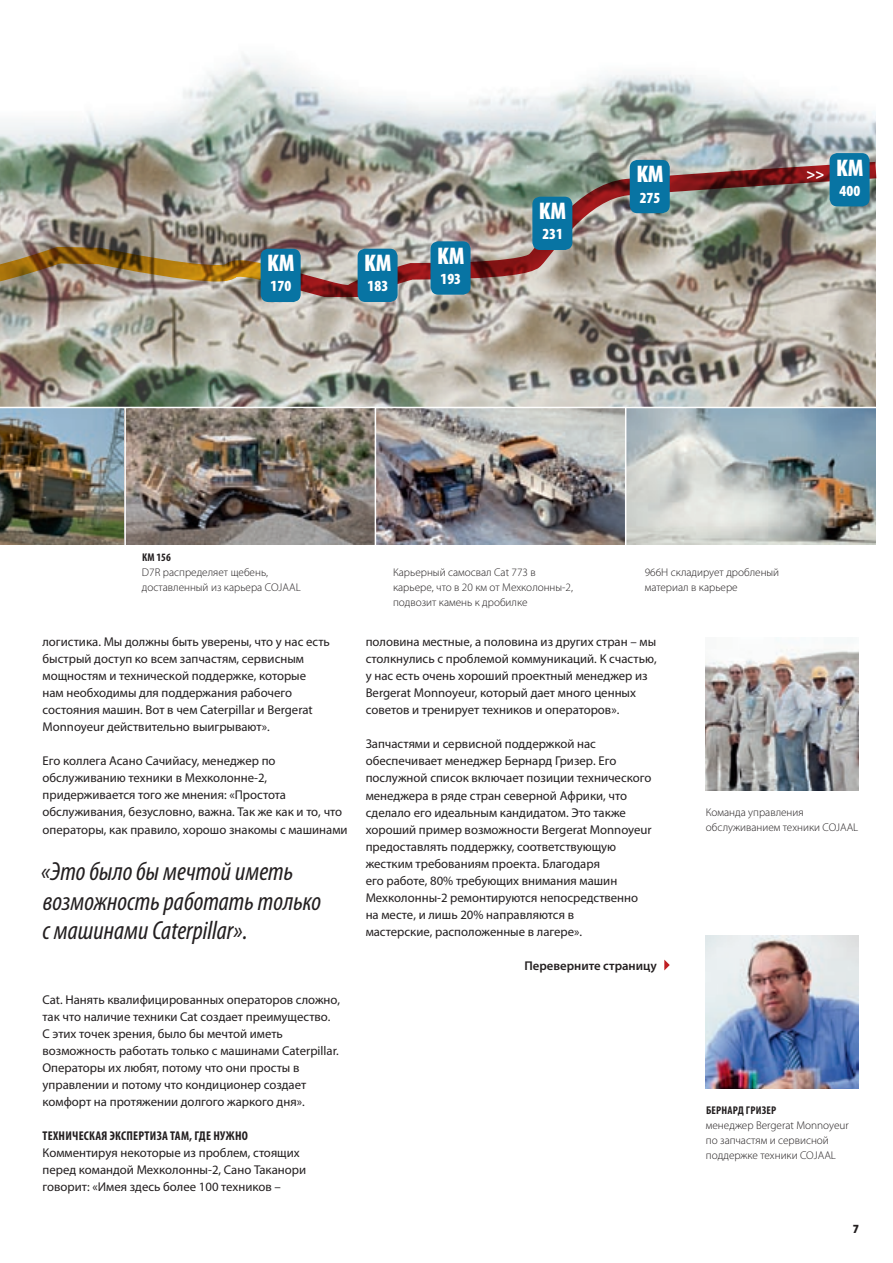
<style>
.page{position:relative;width:893px;height:1263px;background:#fff}
.page>*{position:absolute;margin:0;border:0;box-sizing:border-box;transform-origin:0 0}
.t1{font:italic condensed 26.25px/29.2px "Myriad Pro";color:#231f20}
.t2{font:900 condensed 24.15px "Myriad Pro";color:#fff}
.t3{font:900 condensed 15.6px "Myriad Pro";color:#fff}
.t4{font:900 condensed 15px "Myriad Pro";color:#fff}
.t5{font:12.75px/17px "Myriad Pro";color:#231f20}
.t6{font:700 condensed 12.75px "Myriad Pro";letter-spacing:.02em;color:#231f20}
.t7{font:600 12.75px "Myriad Pro";color:#231f20}
.t8{font:900 condensed 12.6px "Myriad Pro";color:#231f20;scale:1.11 1}
.t9{font:300 11.25px/15px "Myriad Pro";color:#231f20}
.t10{font:700 condensed 11.25px "Myriad Pro";letter-spacing:.02em;color:#231f20}
</style>
<div class="page">
<img style="left:0;top:55px;width:876px;height:352px">
<img style="left:0;top:408px;width:876px;height:136px">
<hr style="left:124px;top:407px;width:2px;height:139px;background:#fff">
<hr style="left:375px;top:407px;width:1px;height:139px;background:#fff">
<hr style="left:625px;top:407px;width:1px;height:139px;background:#fff">
<img style="left:0;top:245px;width:279px;height:45px">
<img style="left:279px;top:160px;width:598px;height:136px">
<svg style="left:664px;top:959px;width:6px;height:11px"></svg>
<div style="left:261px;top:249px;width:40px;height:53px;background:#0874a3;border-radius:8px"></div>
<div style="left:358px;top:249px;width:40px;height:53px;background:#0874a3;border-radius:8px"></div>
<div style="left:532px;top:197px;width:40px;height:53px;background:#0874a3;border-radius:8px"></div>
<div style="left:630px;top:160px;width:40px;height:53px;background:#0874a3;border-radius:8px"></div>
<div style="left:830px;top:153px;width:40px;height:53px;background:#0874a3;border-radius:8px"></div>
<img style="left:706px;top:935px;width:153px;height:154px">
<div style="left:431px;top:241px;width:40px;height:54px;background:#0874a3;border-radius:8px"></div>
<img style="left:706px;top:638px;width:153px;height:153px">
<h2 class="t2" style="left:267px;top:250px;width:29px">KM</h2>
<p class="t3" style="left:271px;top:278px;width:22px">170</p>
<h2 class="t2" style="left:364px;top:250px;width:29px">KM</h2>
<p class="t3" style="left:368px;top:278px;width:22px">183</p>
<h2 class="t2" style="left:437px;top:242px;width:29px">KM</h2>
<p class="t3" style="left:440px;top:270px;width:22px">193</p>
<h2 class="t2" style="left:539px;top:198px;width:29px">KM</h2>
<p class="t3" style="left:542px;top:226px;width:22px">231</p>
<h2 class="t2" style="left:636px;top:161px;width:29px">KM</h2>
<p class="t3" style="left:640px;top:189px;width:22px">275</p>
<p class="t4" style="left:806px;top:165px;width:19px">&gt;&gt;</p>
<h2 class="t2" style="left:836px;top:154px;width:29px">KM</h2>
<p class="t3" style="left:839px;top:182px;width:22px">400</p>
<p class="t10" style="left:142px;top:551px;width:30px">КМ 156</p>
<p class="t9" style="left:142px;top:565px;width:160px">D7R распределяет щебень, доставленный из карьера COJAAL</p>
<p class="t5" style="left:43px;top:634px;width:289px">логистика. Мы должны быть уверены, что у нас есть быстрый доступ ко всем запчастям, сервисным мощностям и технической поддержке, которые нам необходимы для поддержания рабочего состояния машин. Вот в чем Caterpillar и Bergerat Monnoyeur действительно выигрывают».</p>
<p class="t5" style="left:43px;top:753px;width:306px">Его коллега Асано Сачийасу, менеджер по обслуживанию техники в Мехколонне-2, придерживается того же мнения: «Простота обслуживания, безусловно, важна. Так же как и то, что операторы, как правило, хорошо знакомы с машинами</p>
<h1 class="t1" style="left:41px;top:857px;width:281px">«Это было бы мечтой иметь возможность работать только с машинами Caterpillar».</h1>
<p class="t5" style="left:43px;top:991px;width:299px">Cat. Нанять квалифицированных операторов сложно, так что наличие техники Cat создает преимущество.<br>С этих точек зрения, было бы мечтой иметь возможность работать только с машинами Caterpillar.<br>Операторы их любят, потому что они просты в управлении и потому что кондиционер создает комфорт на протяжении долгого жаркого дня».</p>
<p class="t6" style="left:43px;top:1128px;width:207px">ТЕХНИЧЕСКАЯ ЭКСПЕРТИЗА ТАМ, ГДЕ НУЖНО</p>
<p class="t5" style="left:43px;top:1144px;width:265px">Комментируя некоторые из проблем, стоящих перед командой Мехколонны-2, Сано Таканори говорит: «Имея здесь более 100 техников –</p>
<p class="t9" style="left:393px;top:565px;width:182px">Карьерный самосвал Cat 773 в карьере, что в 20 км от Мехколонны-2, подвозит камень к дробилке</p>
<p class="t9" style="left:645px;top:565px;width:136px">966Н складирует дробленый материал в карьере</p>
<p class="t5" style="left:366px;top:634px;width:292px">половина местные, а половина из других стран – мы столкнулись с проблемой коммуникаций. К счастью, у нас есть очень хороший проектный менеджер из Bergerat Monnoyeur, который дает много ценных советов и тренирует техников и операторов».</p>
<p class="t5" style="left:366px;top:736px;width:288px">Запчастями и сервисной поддержкой нас обеспечивает менеджер Бернард Гризер. Его послужной список включает позиции технического менеджера в ряде стран северной Африки, что сделало его идеальным кандидатом. Это также хороший пример возможности Bergerat Monnoyeur предоставлять поддержку, соответствующую жестким требованиям проекта. Благодаря<br>его работе, 80% требующих внимания машин Мехколонны-2 ремонтируются непосредственно на месте, и лишь 20% направляются в<br>мастерские, расположенные в лагере».</p>
<p class="t7" style="left:524px;top:958px;width:134px">Переверните страницу</p>
<p class="t9" style="left:706px;top:805px;width:154px">Команда управления обслуживанием техники COJAAL</p>
<p class="t10" style="left:706px;top:1104px;width:72px">БЕРНАРД ГРИЗЕР</p>
<p class="t9" style="left:706px;top:1118px;width:144px">менеджер Bergerat Monnoyeur по запчастям и сервисной поддержке техники COJAAL</p>
<p class="t8" style="left:853px;top:1222px;width:7px">7</p>
</div>
